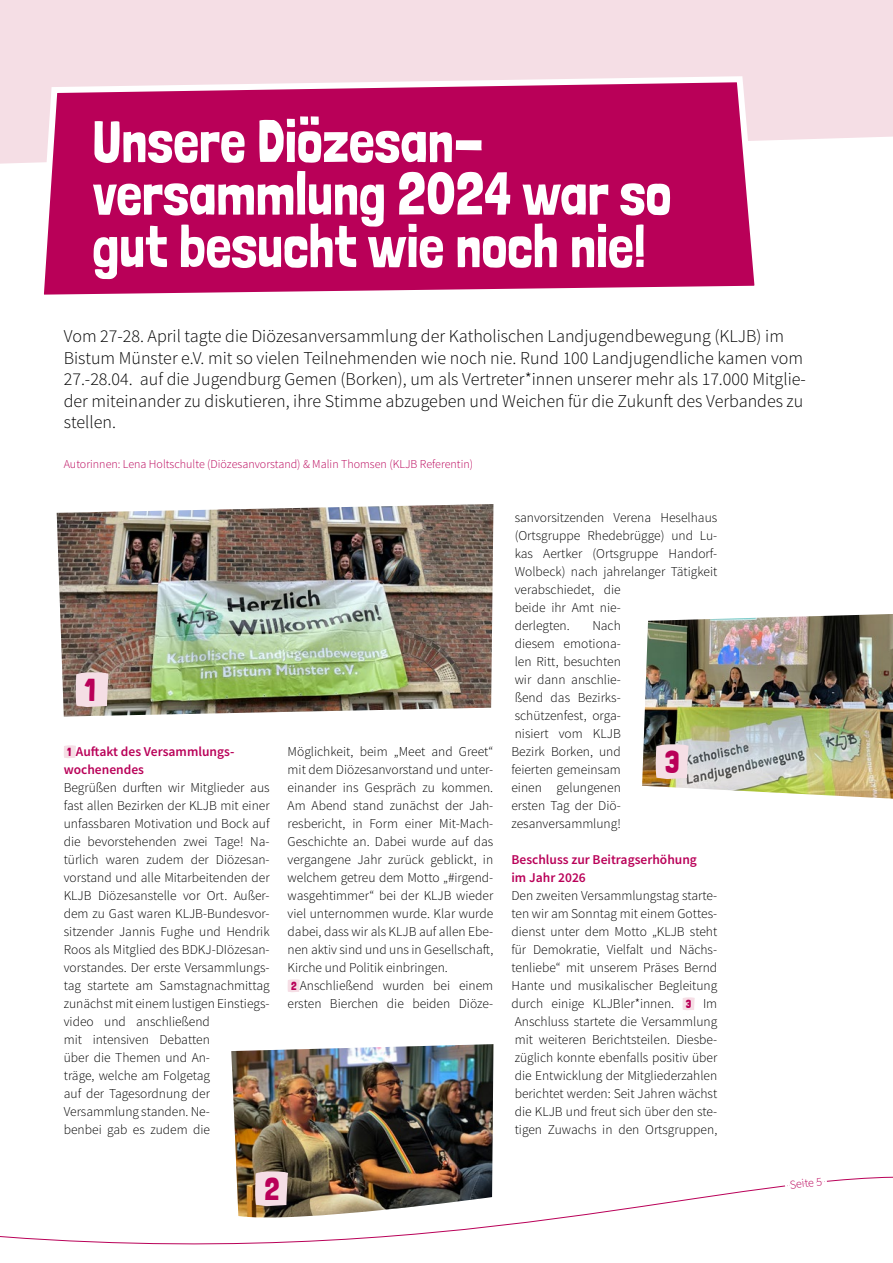
<style>
.page{position:relative;width:893px;height:1263px;background:#fff}
.page>*{position:absolute;margin:0;border:0;box-sizing:border-box;transform-origin:0 0}
.t1{font:60px/52.5px "Londrina Solid";color:#fff;scale:.96 1}
.t2{font:31.65px "Londrina Solid";color:#b90058;scale:.96 1}
.t3{font:300 18px/21.6px "Source Sans Pro";color:#000}
.t4{font:300 13.5px/18px "Source Sans Pro";color:#000}
.t5{font:600 13.5px/18px "Source Sans Pro";color:#b90058}
.t6{font:300 12px "Source Sans Pro";color:#b90058}
.s1{font-family:"Londrina Solid";font-weight:400;font-size:11.7px}
.s2{font-family:"Londrina Solid";font-weight:400;font-size:11.7px;color:#b90058}
</style>
<div class="page">
<svg style="left:0;top:1176px;width:893px;height:69px"></svg>
<div style="left:0;top:0;width:893px;height:164px;background:#f5dee5"></div>
<svg style="left:34px;top:73px;width:730px;height:222px"></svg>
<svg style="left:64px;top:745px;width:12px;height:13px"></svg>
<svg style="left:288px;top:979px;width:12px;height:13px"></svg>
<svg style="left:682px;top:997px;width:13px;height:13px"></svg>
<img style="left:57px;top:504px;width:436px;height:212px">
<img style="left:642px;top:614px;width:251px;height:185px">
<img style="left:231px;top:1044px;width:262px;height:175px">
<svg style="left:76px;top:672px;width:33px;height:35px"></svg>
<svg style="left:656px;top:744px;width:33px;height:35px"></svg>
<svg style="left:255px;top:1171px;width:33px;height:35px"></svg>
<svg style="left:773px;top:1176px;width:66px;height:27px"></svg>
<h1 class="t1" style="left:92px;top:114px;width:605px">Unsere Diözesan&shy;versammlung 2024 war so gut besucht wie noch nie!</h1>
<p class="t3" style="left:64px;top:325px;width:744px">Vom 27-28. April tagte die Diözesanversammlung der Katholischen Landjugendbewegung (KLJB) im Bistum Münster e.V. mit so vielen Teilnehmenden wie noch nie. Rund 100 Landjugendliche kamen vom 27.-28.04. auf die Jugendburg Gemen (Borken), um als Vertreter*innen unserer mehr als 17.000 Mitglie&shy;der miteinander zu diskutieren, ihre Stimme abzugeben und Weichen für die Zukunft des Verbandes zu stellen.</p>
<p class="t6" style="left:64px;top:457px;width:411px">Autorinnen: Lena Holtschulte (Diözesanvorstand) &amp; Malin Thomsen (KLJB Referentin)</p>
<h2 class="t2" style="left:85px;top:671px;width:13px">1</h2>
<p class="t5" style="left:64px;top:743px;width:172px"><span class="s1">1</span> Auftakt des Versammlungs&shy;wochenendes</p>
<p class="t4" style="left:64px;top:779px;width:207px">Begrüßen durften wir Mitglieder aus fast allen Bezirken der KLJB mit einer unfassbaren Motivation und Bock auf die bevorstehenden zwei Tage! Na&shy;türlich waren zudem der Diözesan&shy;vorstand und alle Mitarbeitenden der<br>KLJB Diözesanstelle vor Ort. Außer&shy;dem zu Gast waren KLJB-Bundesvor&shy;sitzender Jannis Fughe und Hendrik<br>Roos als Mitglied des BDKJ-DIözesan&shy;vorstandes. Der erste Versammlungs&shy;tag startete am Samstagnachmittag zunächst mit einem lustigen Einstiegs&shy;video und anschließend<br>mit intensiven Debatten<br>über die Themen und An-<br>träge, welche am Folgetag<br>auf der Tagesordnung der<br>Versammlung standen. Ne-<br>benbei gab es zudem die</p>
<p class="t4" style="left:288px;top:743px;width:207px">Möglichkeit, beim „Meet and Greet“ mit dem Diözesanvorstand und unter&shy;einander ins Gespräch zu kommen.<br>Am Abend stand zunächst der Jah&shy;resbericht, in Form einer Mit-Mach-Geschichte an. Dabei wurde auf das vergangene Jahr zurück geblickt, in welchem getreu dem Motto „#irgend&shy;wasgehtimmer“ bei der KLJB wieder viel unternommen wurde. Klar wurde dabei, dass wir als KLJB auf allen Ebe&shy;nen aktiv sind und uns in Gesellschaft, Kirche und Politik einbringen.<br><span class="s2">2</span> Anschließend wurden bei einem ersten Bierchen die beiden Diöze-</p>
<h2 class="t2" style="left:264px;top:1170px;width:17px">2</h2>
<p class="t4" style="left:515px;top:509px;width:204px">sanvorsitzenden Verena Heselhaus (Ortsgruppe Rhedebrügge) und Lu&shy;kas Aertker (Ortsgruppe Handorf-<br>Wolbeck) nach jahrelanger Tätigkeit verabschiedet, die<br>beide ihr Amt nie-<br>derlegten.</p>
<p class="t4" style="left:511px;top:617px;width:111px;text-align:justify;text-indent:81px">Nach diesem emotiona&shy;len Ritt, besuchten wir dann anschlie&shy;ßend das Bezirks&shy;schützenfest, orga&shy;nisiert vom KLJB Bezirk Borken, und feierten gemeinsam einen gelungenen ersten Tag der Diö&shy;zesanversammlung!</p>
<p class="t5" style="left:511px;top:851px;width:187px">Beschluss zur Beitragserhöhung im Jahr 2026</p>
<p class="t4" style="left:511px;top:887px;width:207px;text-align:justify">Den zweiten Versammlungstag starte&shy;ten wir am Sonntag mit einem Gottes&shy;dienst unter dem Motto „KLJB steht für Demokratie, Vielfalt und Nächs&shy;tenliebe“ mit unserem Präses Bernd Hante und musikalischer Begleitung durch einige KLJBler*innen. <span class="s2">3</span> Im Anschluss startete die Versammlung mit weiteren Berichtsteilen. Diesbe&shy;züglich konnte ebenfalls positiv über die Entwicklung der Mitgliederzahlen berichtet werden: Seit Jahren wächst die KLJB und freut sich über den ste&shy;tigen Zuwachs in den Ortsgruppen,</p>
<h2 class="t2" style="left:665px;top:743px;width:17px">3</h2>
<p class="t6" style="left:795px;top:1177px;width:19px;rotate:-7deg">eite</p>
</div>
